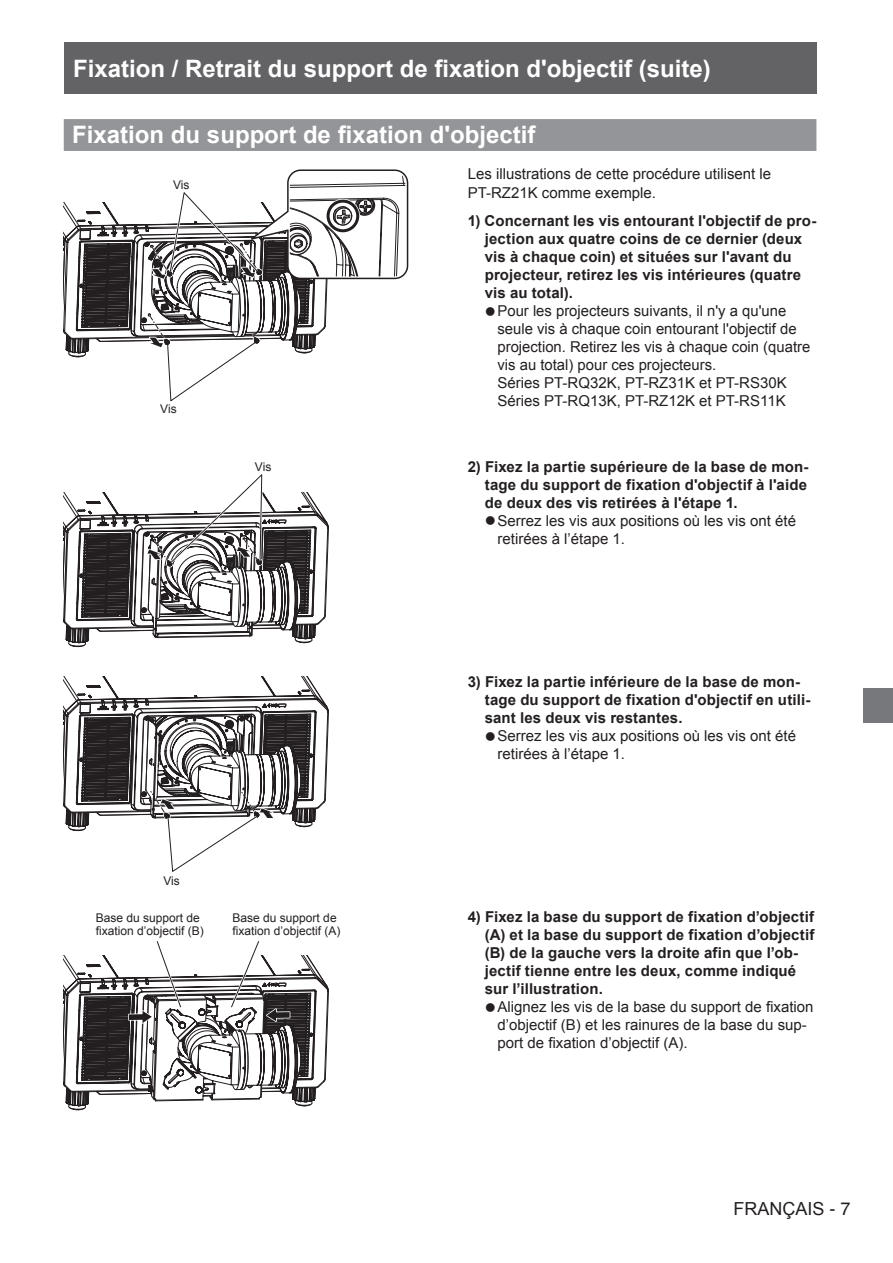
<style>
.page{position:relative;width:893px;height:1263px;background:#fff}
.page>*{position:absolute;margin:0;border:0;box-sizing:border-box;transform-origin:0 0}
.t1{font:700 24px "Arial";color:#fff}
.t2{font:18px "Arial";color:#231f20}
.t3{font:700 15px/18px "Arial";letter-spacing:.01em;color:#231f20}
.t4{font:15px/18px "Arial";color:#231f20}
.t5{font:12px/13.5px "Arial";color:#231f20}
.s1{font-family:"Helvetica"}
</style>
<div class="page">
<div style="left:863px;top:688px;width:30px;height:34px;background:#76787b"></div>
<div style="left:65px;top:43px;width:752px;height:51px;background:#636366"></div>
<svg style="left:64px;top:169px;width:345px;height:233px"></svg>
<svg style="left:64px;top:474px;width:265px;height:173px"></svg>
<svg style="left:64px;top:676px;width:265px;height:196px"></svg>
<svg style="left:64px;top:941px;width:265px;height:169px"></svg>
<div style="left:64px;top:119px;width:752px;height:32px;background:#939598"></div>
<h1 class="t1" style="left:73px;top:52px;width:639px">Fixation / Retrait du support de fixation d'objectif (suite)</h1>
<h1 class="t1" style="left:72px;top:119px;width:465px">Fixation du support de fixation d'objectif</h1>
<p class="t5" style="left:173px;top:178px;width:18px">Vis</p>
<p class="t5" style="left:160px;top:402px;width:18px">Vis</p>
<p class="t5" style="left:255px;top:460px;width:18px">Vis</p>
<p class="t5" style="left:163px;top:874px;width:18px">Vis</p>
<p class="t5" style="left:96px;top:911px;width:110px">Base du support de fixation d’objectif (B)</p>
<p class="t5" style="left:233px;top:911px;width:110px">Base du support de fixation d’objectif (A)</p>
<p class="t4" style="left:468px;top:164px;width:305px;line-height:19.5px">Les illustrations de cette procédure utilisent le<br>PT-RZ21K comme exemple.</p>
<p class="t3" style="left:485px;top:212px;width:333px;text-indent:-17px">1) Concernant les vis entourant l'objectif de pro&shy;jection aux quatre coins de ce dernier (deux vis à chaque coin) et situées sur l'avant du projecteur, retirez les vis intérieures (quatre vis au total).</p>
<p class="t4" style="left:497px;top:302px;width:314px">Pour les projecteurs suivants, il n'y a qu'une seule vis à chaque coin entourant l'objectif de projection. Retirez les vis à chaque coin (quatre vis au total) pour ces projecteurs.<br>Séries PT-RQ32K, PT-RZ31K et PT-RS30K Séries PT-RQ13K, PT-RZ12K et PT-RS11K</p>
<p class="t3" style="left:485px;top:458px;width:325px;text-align:justify;text-indent:-17px">2) Fixez la partie supérieure de la base de mon&shy;tage du support de fixation d'objectif à l'aide de deux des vis retirées à l'étape 1.</p>
<p class="t4" style="left:497px;top:512px;width:300px">Serrez les vis aux positions où les vis ont été retirées à l’étape 1.</p>
<p class="t3" style="left:485px;top:673px;width:327px;text-indent:-17px">3) Fixez la partie inférieure de la base de mon&shy;tage du support de fixation d'objectif en utili&shy;sant les deux vis restantes.</p>
<p class="t4" style="left:497px;top:727px;width:300px">Serrez les vis aux positions où les vis ont été retirées à l’étape 1.</p>
<p class="t3" style="left:485px;top:908px;width:331px;text-indent:-17px">4) Fixez la base du support de fixation d’objectif (A) et la base du support de fixation d’objectif (B) de la gauche vers la droite afin que l’ob&shy;jectif tienne entre les deux, comme indiqué sur l’illustration.</p>
<p class="t4" style="left:497px;top:998px;width:317px">Alignez les vis de la base du support de fixation d’objectif (B) et les rainures de la base du sup&shy;port de fixation d’objectif (A).</p>
<p class="t2" style="left:733px;top:1196px;width:119px">FRANÇAIS <span class="s1">- 7</span></p>
</div>
